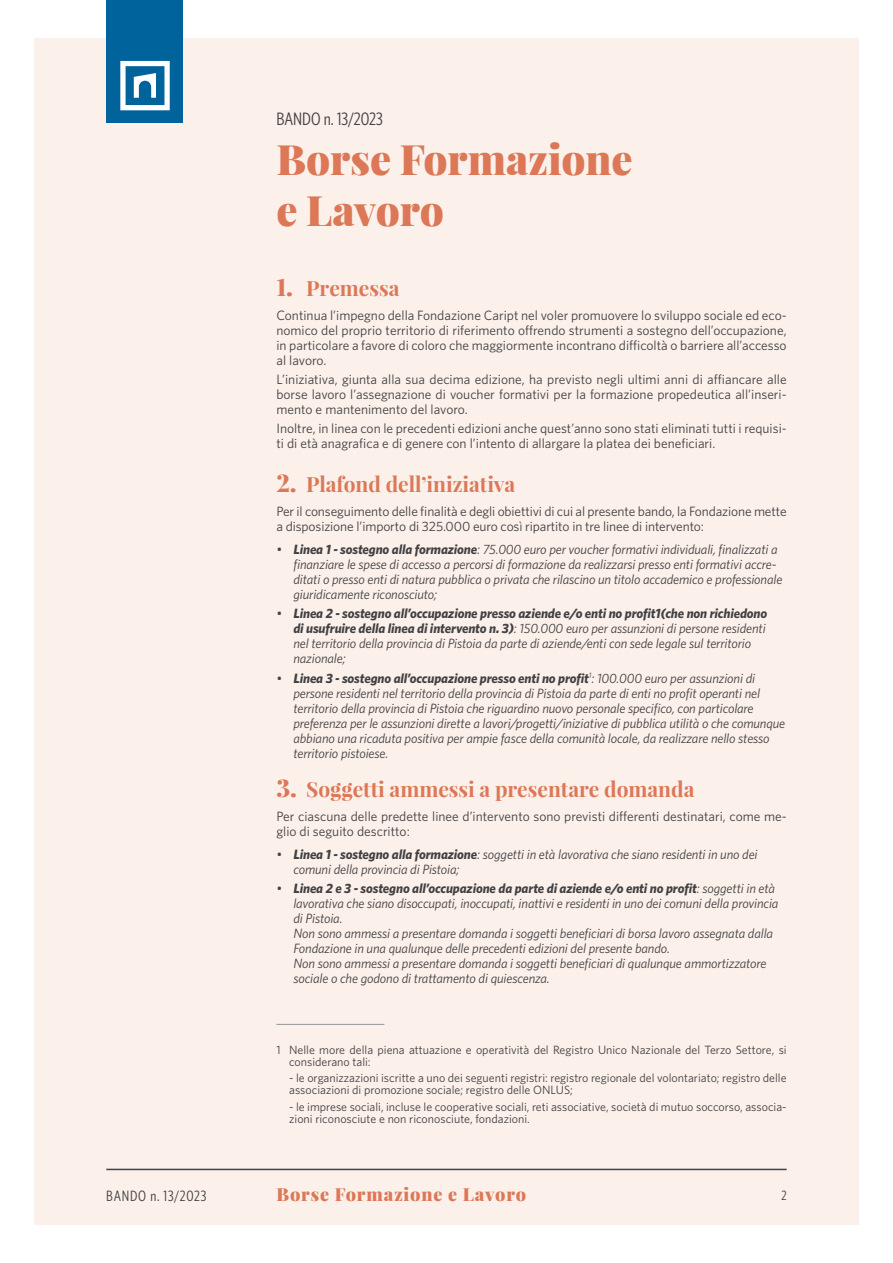
<style>
.page{position:relative;width:893px;height:1263px;background:#fff}
.page>*{position:absolute;margin:0;border:0;box-sizing:border-box;transform-origin:0 0}
.t1{font:900 42px/50.4px "Playfair Display";letter-spacing:-.005em;color:#dc7857}
.t2{font:700 21px "Playfair Display";color:#dc7857}
.t3{font:900 18px "Playfair Display";letter-spacing:.045em;color:#dc7857}
.t4{font:condensed 18px "Whitney HTF";color:#414042}
.t5{font:condensed 15px "Whitney HTF";letter-spacing:.05em;color:#414042}
.t6{font:italic 13.5px/15px "Whitney HTF";letter-spacing:-.01em;color:#414042}
.t7{font:13.5px/15px "Whitney HTF";color:#414042}
.t8{font:condensed 13.5px "Whitney HTF";color:#414042}
.t9{font:12px/12px "Whitney HTF";color:#414042}
.s1{font-family:"Playfair Display SC";font-weight:900;font-size:24px}
.s2{font-weight:700}
</style>
<div class="page">
<div style="left:34px;top:38px;width:825px;height:1187px;background:#fbf0ea"></div>
<hr style="left:106px;top:1169px;width:681px;height:1px;background:#414042">
<div style="left:106px;top:0;width:77px;height:123px;background:#00639c"></div>
<svg style="left:120px;top:61px;width:50px;height:49px"></svg>
<hr style="left:276px;top:1024px;width:108px;height:1px;background:#939598">
<h3 class="t4" style="left:276px;top:108px;width:108px">BANDO n. 13/2023</h3>
<h1 class="t1" style="left:276px;top:133px;width:357px">Borse Formazione e Lavoro</h1>
<h2 class="t2" style="left:276px;top:274px;width:125px"><span class="s1">1.</span> Premessa</h2>
<p class="t7" style="left:276px;top:307px;width:512px;text-align:justify">Continua l’impegno della Fondazione Caript nel voler promuovere lo sviluppo sociale ed eco&shy;nomico del proprio territorio di riferimento offrendo strumenti a sostegno dell’occupazione, in particolare a favore di coloro che maggiormente incontrano difficoltà o barriere all’accesso al lavoro.</p>
<p class="t7" style="left:276px;top:371px;width:512px;text-align:justify">L’iniziativa, giunta alla sua decima edizione, ha previsto negli ultimi anni di affiancare alle borse lavoro l’assegnazione di voucher formativi per la formazione propedeutica all’inseri&shy;mento e mantenimento del lavoro.</p>
<p class="t7" style="left:276px;top:421px;width:512px">Inoltre, in linea con le precedenti edizioni anche quest’anno sono stati eliminati tutti i requisi&shy;ti di età anagrafica e di genere con l’intento di allargare la platea dei beneficiari.</p>
<h2 class="t2" style="left:276px;top:470px;width:240px"><span class="s1">2.</span> Plafond dell’iniziativa</h2>
<p class="t7" style="left:276px;top:503px;width:512px">Per il conseguimento delle finalità e degli obiettivi di cui al presente bando, la Fondazione mette a disposizione l’importo di 325.000 euro così ripartito in tre linee di intervento:</p>
<p class="t6" style="left:293px;top:542px;width:490px;text-indent:-17px">• <span class="s2">Linea 1 - sostegno alla formazione</span>: 75.000 euro per voucher formativi individuali, finalizzati a finanziare le spese di accesso a percorsi di formazione da realizzarsi presso enti formativi accre&shy;ditati o presso enti di natura pubblica o privata che rilascino un titolo accademico e professionale giuridicamente riconosciuto;</p>
<p class="t6" style="left:293px;top:606px;width:475px;text-indent:-17px">• <span class="s2">Linea 2 - sostegno all’occupazione presso aziende e/o enti no profit1(che non richiedono di usufruire della linea di intervento n. 3)</span>: 150.000 euro per assunzioni di persone residenti nel territorio della provincia di Pistoia da parte di aziende/enti con sede legale sul territorio nazionale;</p>
<p class="t6" style="left:293px;top:670px;width:493px;text-indent:-17px">• <span class="s2">Linea 3 - sostegno all’occupazione presso enti no profit</span><sup>1</sup>: 100.000 euro per assunzioni di persone residenti nel territorio della provincia di Pistoia da parte di enti no profit operanti nel territorio della provincia di Pistoia che riguardino nuovo personale specifico, con particolare preferenza per le assunzioni dirette a lavori/progetti/iniziative di pubblica utilità o che comunque abbiano una ricaduta positiva per ampie fasce della comunità locale, da realizzare nello stesso territorio pistoiese.</p>
<h2 class="t2" style="left:276px;top:775px;width:420px"><span class="s1">3.</span> Soggetti ammessi a presentare domanda</h2>
<p class="t7" style="left:276px;top:808px;width:512px">Per ciascuna delle predette linee d’intervento sono previsti differenti destinatari, come me&shy;glio di seguito descritto:</p>
<p class="t6" style="left:293px;top:847px;width:466px;text-indent:-17px">• <span class="s2">Linea 1 - sostegno alla formazione</span>: soggetti in età lavorativa che siano residenti in uno dei comuni della provincia di Pistoia;</p>
<p class="t6" style="left:293px;top:881px;width:486px;text-indent:-17px">• <span class="s2">Linea 2 e 3 - sostegno all’occupazione da parte di aziende e/o enti no profit</span>: soggetti in età lavorativa che siano disoccupati, inoccupati, inattivi e residenti in uno dei comuni della provincia di Pistoia.<br>Non sono ammessi a presentare domanda i soggetti beneficiari di borsa lavoro assegnata dalla Fondazione in una qualunque delle precedenti edizioni del presente bando.<br>Non sono ammessi a presentare domanda i soggetti beneficiari di qualunque ammortizzatore sociale o che godono di trattamento di quiescenza.</p>
<p class="t9" style="left:289px;top:1044px;width:499px;text-indent:-13px">1 Nelle more della piena attuazione e operatività del Registro Unico Nazionale del Terzo Settore, si considerano tali:</p>
<p class="t9" style="left:289px;top:1072px;width:499px">- le organizzazioni iscritte a uno dei seguenti registri: registro regionale del volontariato; registro delle associazioni di promozione sociale; registro delle ONLUS;</p>
<p class="t9" style="left:289px;top:1100px;width:499px">- le imprese sociali, incluse le cooperative sociali, reti associative, società di mutuo soccorso, associa&shy;zioni riconosciute e non riconosciute, fondazioni.</p>
<p class="t5" style="left:106px;top:1187px;width:102px">BANDO n. 13/2023</p>
<h3 class="t3" style="left:276px;top:1182px;width:251px">Borse Formazione e Lavoro</h3>
<p class="t8" style="left:781px;top:1188px;width:7px">2</p>
</div>
